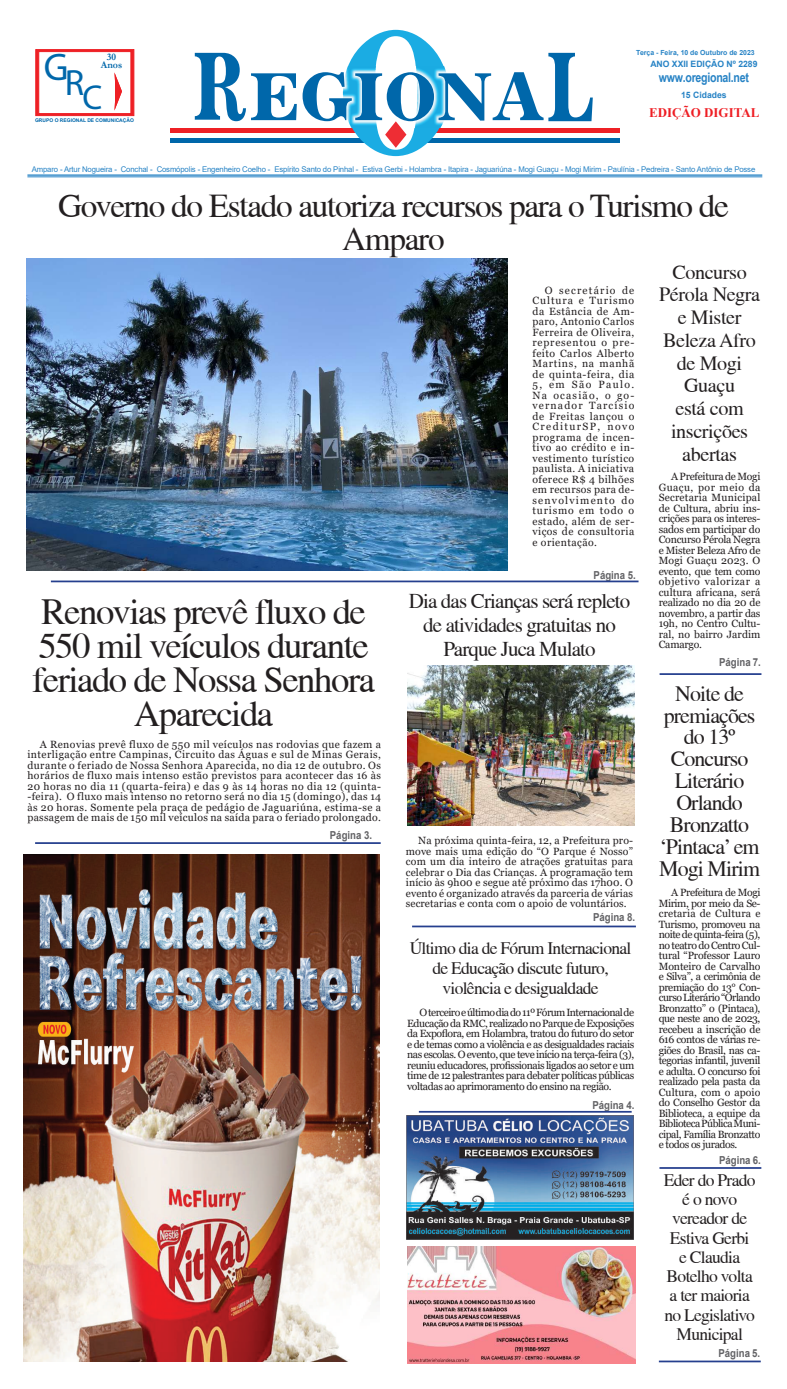
<style>
.page{position:relative;width:787px;height:1389px;background:#fff}
.page>*{position:absolute;margin:0;border:0;box-sizing:border-box;transform-origin:0 0}
.t1{font:38.59px "Myriad Pro";color:#0067aa}
.t2{font:36.75px/34.1px "Times";letter-spacing:-.04em;color:#231f20;text-align:center}
.t3{font:33.25px/33.2px "Times";letter-spacing:-.04em;color:#231f20;text-align:center}
.t4{font:21.88px/21.9px "Times";letter-spacing:-.04em;color:#231f20;text-align:center}
.t5{font:21px/23.6px "Times";letter-spacing:-.04em;color:#231f20;text-align:center}
.t6{font:20.12px/22.8px "Times";letter-spacing:-.02em;color:#231f20;text-align:center}
.t7{font:17.5px/19.2px "Times";letter-spacing:-.04em;color:#231f20;text-align:center}
.t8{font:700 13.12px "Arial Narrow";letter-spacing:-.02em;color:#2783c5}
.t9{font:700 13.12px "Times New Roman";color:#ee1d23}
.t10{font:700 11.03px "Arial";color:#636366;scale:.88 1}
.t11{font:10.5px/10.5px "Georgia";letter-spacing:.005em;color:#231f20;text-align:justify}
.t12{font:700 10.06px/7.9px "Garamond";color:#0067aa;text-align:center}
.t13{font:700 8.75px "Arial";color:#2783c5}
.t14{font:7.88px "Arial";letter-spacing:-.02em;color:#2783c5}
.t15{font:700 7px "Arial";color:#2783c5}
.t16{font:700 4.99px "Arial";color:#0067aa}
</style>
<div class="page">
<div style="left:36px;top:50px;width:98px;height:66px;background:#ee2d32;border:1px solid #ee2025"></div>
<div style="left:39px;top:52px;width:92px;height:62px;background:#fff;border:1px solid #ee2025"></div>
<svg style="left:114px;top:52px;width:18px;height:65px"></svg>
<hr style="left:27px;top:174px;width:735px;height:2px;background:#2783c5">
<hr style="left:27px;top:177px;width:735px;height:1px;background:#2783c5">
<hr style="left:170px;top:129px;width:194px;height:4px;background:#ee2025">
<hr style="left:428px;top:129px;width:191px;height:4px;background:#ee2025">
<div style="left:170px;top:138px;width:203px;height:5px;background:#0067aa"></div>
<div style="left:414px;top:138px;width:205px;height:5px;background:#0067aa"></div>
<svg style="left:195px;top:30px;width:397px;height:126px"></svg>
<hr style="left:51px;top:581px;width:587px;height:1px;background:#253f8e">
<hr style="left:412px;top:926px;width:223px;height:1px;background:#253f8e">
<hr style="left:659px;top:673px;width:102px;height:2px;background:#253f8e">
<hr style="left:659px;top:1167px;width:102px;height:2px;background:#253f8e">
<hr style="left:658px;top:1361px;width:102px;height:1px;background:#253f8e">
<hr style="left:35px;top:842px;width:345px;height:2px;background:#253f8e">
<img style="left:406px;top:1116px;width:227px;height:123px">
<hr style="left:418px;top:1111px;width:213px;height:2px;background:#253f8e">
<img style="left:407px;top:1247px;width:228px;height:116px">
<img style="left:23px;top:855px;width:356px;height:506px">
<img style="left:407px;top:666px;width:227px;height:159px">
<img style="left:26px;top:259px;width:481px;height:312px">
<h1 class="t1" style="left:44px;top:43px;width:60px">G<sub>R</sub><sub>C</sub></h1>
<p class="t12" style="left:101px;top:53px;width:23px">30<br>Anos</p>
<p class="t16" style="left:35px;top:116px;width:100px">GRUPO O REGIONAL DE COMUNICAÇÃO</p>
<p class="t15" style="left:636px;top:47px;width:120px">Terça - Feira, 10 de Outubro de 2023</p>
<p class="t13" style="left:650px;top:58px;width:109px">ANO XXII EDIÇÃO Nº 2289</p>
<p class="t8" style="left:658px;top:67px;width:92px">www.oregional.net</p>
<p class="t13" style="left:681px;top:89px;width:47px">15 Cidades</p>
<p class="t9" style="left:649px;top:103px;width:112px">EDIÇÃO DIGITAL</p>
<p class="t14" style="left:32px;top:163px;width:724px">Amparo - Artur Nogueira - Conchal - Cosmópolis - Engenheiro Coelho - Espírito Santo do Pinhal - Estiva Gerbi - Holambra - Itapira - Jaguariúna - Mogi Guaçu - Mogi Mirim - Paulínia - Pedreira - Santo Antônio de Posse</p>
<h3 class="t3" style="left:58px;top:189px;width:672px">Governo do Estado autoriza recursos para o Turismo de<br>Amparo</h3>
<p class="t11" style="left:532px;top:285px;width:103px;text-indent:12px">O secretário de Cultura e Turismo da Estância de Am&shy;paro, Antonio Carlos Ferreira de Oliveira, representou o pre&shy;feito Carlos Alberto Martins, na manhã de quinta-feira, dia 5, em São Paulo.<br>Na ocasião, o go&shy;vernador Tarcísio de Freitas lançou o CrediturSP, novo programa de incen&shy;tivo ao crédito e in&shy;vestimento turístico paulista. A iniciativa oferece R$ 4 bilhões em recursos para de&shy;senvolvimento do turismo em todo o estado, além de ser&shy;viços de consultoria e orientação.</p>
<p class="t10" style="left:593px;top:568px;width:50px">Página 5.</p>
<h3 class="t6" style="left:659px;top:260px;width:102px">Concurso<br>Pérola Negra e Mister<br>Beleza Afro de Mogi<br>Guaçu<br>está com inscrições abertas</h3>
<p class="t11" style="left:658px;top:471px;width:103px;text-indent:12px">A Prefeitura de Mogi Guaçu, por meio da Secretaria Municipal de Cultura, abriu ins&shy;crições para os interes&shy;sados em participar do Concurso Pérola Negra e Mister Beleza Afro de Mogi Guaçu 2023. O evento, que tem como objetivo valorizar a cultura africana, será realizado no dia 20 de novembro, a partir das 19h, no Centro Cultu&shy;ral, no bairro Jardim Camargo.</p>
<h3 class="t5" style="left:408px;top:589px;width:223px">Dia das Crianças será repleto de atividades gratuitas no<br>Parque Juca Mulato</h3>
<h2 class="t2" style="left:32px;top:594px;width:344px">Renovias prevê fluxo de<br>550 mil veículos durante feriado de Nossa Senhora<br>Aparecida</h2>
<p class="t10" style="left:718px;top:655px;width:49px">Página 7.</p>
<h3 class="t4" style="left:659px;top:682px;width:102px">Noite de premiações do 13º<br>Concurso<br>Literário<br>Orlando<br>Bronzatto ‘Pintaca’ em<br>Mogi Mirim</h3>
<p class="t11" style="left:27px;top:739px;width:355px;text-indent:12px">A Renovias prevê fluxo de 550 mil veículos nas rodovias que fazem a interligação entre Campinas, Circuito das Águas e sul de Minas Gerais, durante o feriado de Nossa Senhora Aparecida, no dia 12 de outubro. Os horários de fluxo mais intenso estão previstos para acontecer das 16 às 20 horas no dia 11 (quarta-feira) e das 9 às 14 horas no dia 12 (quinta--feira). O fluxo mais intenso no retorno será no dia 15 (domingo), das 14 às 20 horas. Somente pela praça de pedágio de Jaguariúna, estima-se a passagem de mais de 150 mil veículos na saída para o feriado prolongado.</p>
<p class="t10" style="left:330px;top:827px;width:50px">Página 3.</p>
<p class="t11" style="left:405px;top:835px;width:228px;text-indent:12px">Na próxima quinta-feira, 12, a Prefeitura pro&shy;move mais uma edição do “O Parque é Nosso” com um dia inteiro de atrações gratuitas para celebrar o Dia das Crianças. A programação tem início às 9h00 e segue até próximo das 17h00. O evento é organizado através da parceria de várias secretarias e conta com o apoio de voluntários.</p>
<p class="t11" style="left:658px;top:888px;width:103px;text-indent:12px">A Prefeitura de Mogi Mirim, por meio da Se&shy;cretaria de Cultura e Turismo, promoveu na noite de quinta-feira (5), no teatro do Centro Cul&shy;tural “Professor Lauro Monteiro de Carvalho e Silva”, a cerimônia de premiação do 13° Con&shy;curso Literário “Orlando Bronzatto” o (Pintaca), que neste ano de 2023, recebeu a inscrição de 616 contos de várias re&shy;giões do Brasil, nas ca&shy;tegorias infantil, juvenil e adulta. O concurso foi realizado pela pasta da Cultura, com o apoio do Conselho Gestor da Biblioteca, a equipe da Biblioteca Pública Muni&shy;cipal, Família Bronzatto e todos os jurados.</p>
<p class="t10" style="left:592px;top:909px;width:50px">Página 8.</p>
<h3 class="t7" style="left:409px;top:938px;width:223px;line-height:20.1px">Último dia de Fórum Internacional de Educação discute futuro, violência e desigualdade</h3>
<p class="t11" style="left:407px;top:1008px;width:228px;text-indent:12px">O terceiro e último dia do 11º Fórum Internacional de Educação da RMC, realizado no Parque de Exposições da Expoflora, em Holambra, tratou do futuro do setor e de temas como a violência e as desigualdades raciais nas escolas. O evento, que teve início na terça-feira (3), reuniu educadores, profissionais ligados ao setor e um time de 12 palestrantes para debater políticas públicas voltadas ao aprimoramento do ensino na região.</p>
<p class="t10" style="left:592px;top:1097px;width:50px">Página 4.</p>
<p class="t10" style="left:718px;top:1152px;width:49px">Página 6.</p>
<h3 class="t7" style="left:663px;top:1170px;width:93px">Eder do Prado é o novo vereador de<br>Estiva Gerbi<br>e Claudia<br>Botelho volta a ter maioria no Legislativo<br>Municipal</h3>
<p class="t10" style="left:718px;top:1346px;width:49px">Página 5.</p>
</div>
